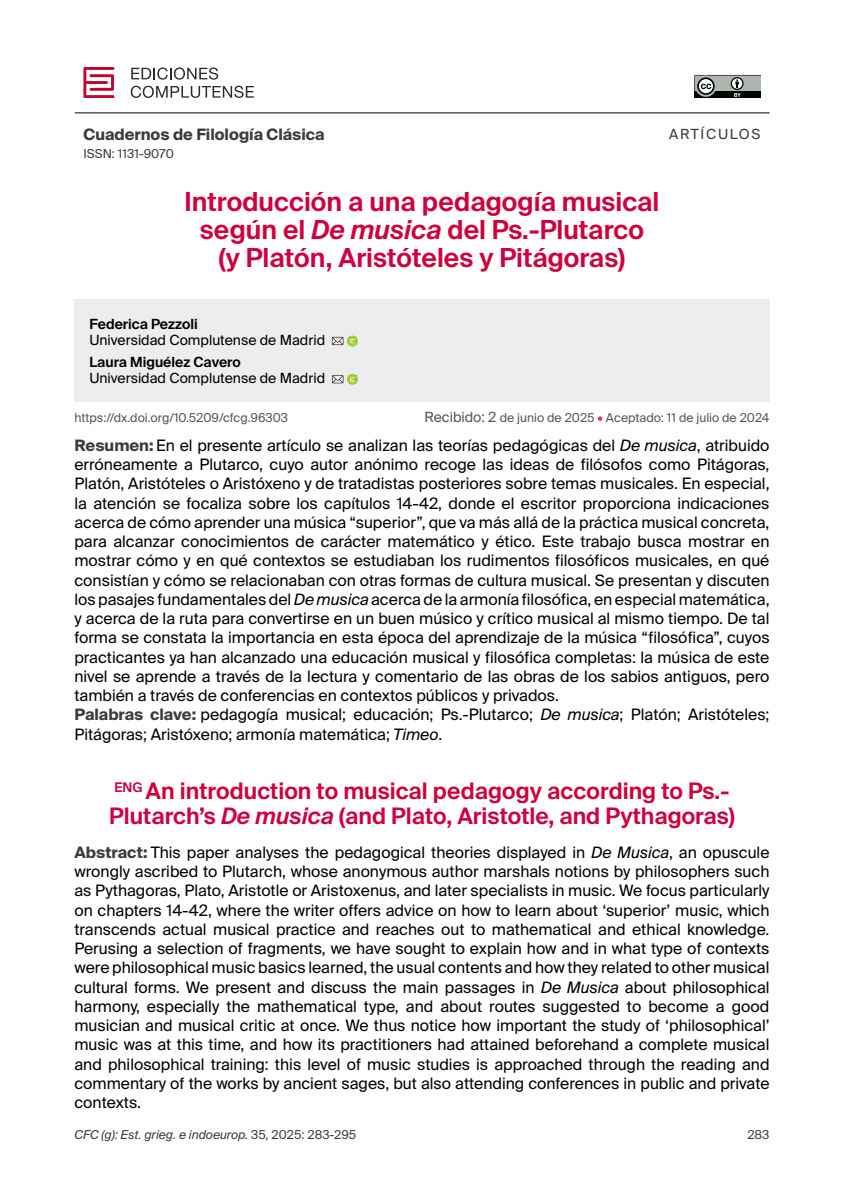
<style>
.page{position:relative;width:844px;height:1191px;background:#fff}
.page>*{position:absolute;margin:0;border:0;box-sizing:border-box;transform-origin:0 0}
._000-Título_original_ES{font:600 26.25px/28px "Suisse Intl";color:#cf003d;text-align:center}
._000-Título_traducido_EN{font:600 22.75px/24.5px "Suisse Intl";color:#cf003d}
._000_Resumen_abstract_ES{font:15.75px/19.2px "Suisse Intl";color:#000;text-align:justify}
._000-Palabras_clave_keywords{font:15.75px/19.2px "Suisse Intl";color:#000}
.t1{font:700 15.75px "Suisse Intl";color:#3c3c3b}
._000-CARGO{font:14px "Suisse Intl";color:#000}
._000-Autor{font:600 14px "Suisse Intl";color:#000}
._000-SECCIÓN{font:14px "Suisse Intl";letter-spacing:.12em;color:#3c3c3b}
._000-DOI{font:12.25px "Suisse Intl";color:#575756}
.t2{font:italic 12.25px "Suisse Intl";color:#3c3c3b}
.t3{font:12.25px "Suisse Intl";color:#3c3c3b}
.s1{font-style:italic}
.s2{font-size:14px}
.s3{color:#d83364}
.s4{font-weight:700;color:#3c3c3b}
.s5{font-style:normal}
</style>
<div class="page">
<hr style="left:75px;top:112px;width:694px;height:1px;background:#000">
<svg style="left:694px;top:75px;width:66px;height:23px;background:#757975"></svg>
<svg style="left:83px;top:67px;width:31px;height:31px"></svg>
<svg style="left:131px;top:67px;width:87px;height:13px"></svg>
<svg style="left:131px;top:86px;width:123px;height:12px"></svg>
<div style="left:74px;top:299px;width:695px;height:103px;background:#ededed"></div>
<svg style="left:332px;top:335px;width:26px;height:12px"></svg>
<svg style="left:332px;top:374px;width:26px;height:11px"></svg>
<p class="t1" style="left:83px;top:125px;width:243px">Cuadernos de Filología Clásica</p>
<p class="t3" style="left:83px;top:146px;width:92px">ISSN: 1131-9070</p>
<p class="_000-SECCIÓN" style="left:669px;top:126px;width:93px">ARTÍCULOS</p>
<p class="_000-Título_original_ES" style="left:184px;top:188px;width:476px">Introducción a una pedagogía musical según el <span class="s1">De musica</span> del Ps.-Plutarco<br>(y Platón, Aristóteles y Pitágoras)</p>
<p class="_000-Autor" style="left:89px;top:315px;width:110px">Federica Pezzoli</p>
<p class="_000-CARGO" style="left:89px;top:332px;width:237px">Universidad Complutense de Madrid</p>
<p class="_000-Autor" style="left:89px;top:354px;width:153px">Laura Miguélez Cavero</p>
<p class="_000-CARGO" style="left:89px;top:370px;width:237px">Universidad Complutense de Madrid</p>
<p class="_000-DOI" style="left:74px;top:410px;width:215px">https://dx.doi.org/10.5209/cfcg.96303</p>
<p class="_000-DOI" style="left:424px;top:410px;width:346px"><span class="s2">Recibido: 2</span> de junio de 2025 <span class="s3">•</span> Aceptado: 11 de julio de 2024</p>
<p class="_000_Resumen_abstract_ES" style="left:74px;top:436px;width:696px"><span class="s4">Resumen:</span> En el presente artículo se analizan las teorías pedagógicas del <span class="s1">De musica</span>, atribuido erróneamente a Plutarco, cuyo autor anónimo recoge las ideas de filósofos como Pitágoras, Platón, Aristóteles o Aristóxeno y de tratadistas posteriores sobre temas musicales. En especial, la atención se focaliza sobre los capítulos 14-42, donde el escritor proporciona indicaciones acerca de cómo aprender una música “superior”, que va más allá de la práctica musical concreta, para alcanzar conocimientos de carácter matemático y ético. Este trabajo busca mostrar en mostrar cómo y en qué contextos se estudiaban los rudimentos filosóficos musicales, en qué consistían y cómo se relacionaban con otras formas de cultura musical. Se presentan y discuten los pasajes fundamentales del <span class="s1">De musica</span> acerca de la armonía filosófica, en especial matemática, y acerca de la ruta para convertirse en un buen músico y crítico musical al mismo tiempo. De tal forma se constata la importancia en esta época del aprendizaje de la música “filosófica”, cuyos practicantes ya han alcanzado una educación musical y filosófica completas: la música de este nivel se aprende a través de la lectura y comentario de las obras de los sabios antiguos, pero también a través de conferencias en contextos públicos y privados.</p>
<p class="_000-Palabras_clave_keywords" style="left:74px;top:705px;width:696px"><span class="s4">Palabras clave:</span> pedagogía musical; educación; Ps.-Plutarco; <span class="s1">De musica</span>; Platón; Aristóteles;<br>Pitágoras; Aristóxeno; armonía matemática; <span class="s1">Timeo</span>.</p>
<p class="_000-Título_traducido_EN" style="left:109px;top:779px;width:627px"><sup>ENG</sup> An introduction to musical pedagogy according to Ps.-<br>Plutarch’s <span class="s1">De musica</span> (and Plato, Aristotle, and Pythagoras)</p>
<p class="_000_Resumen_abstract_ES" style="left:74px;top:843px;width:696px"><span class="s4">Abstract:</span> This paper analyses the pedagogical theories displayed in <span class="s1">De Musica</span>, an opuscule wrongly ascribed to Plutarch, whose anonymous author marshals notions by philosophers such as Pythagoras, Plato, Aristotle or Aristoxenus, and later specialists in music. We focus particularly on chapters 14-42, where the writer offers advice on how to learn about ‘superior’ music, which transcends actual musical practice and reaches out to mathematical and ethical knowledge.<br>Perusing a selection of fragments, we have sought to explain how and in what type of contexts were philosophical music basics learned, the usual contents and how they related to other musical cultural forms. We present and discuss the main passages in <span class="s1">De Musica</span> about philosophical harmony, especially the mathematical type, and about routes suggested to become a good musician and musical critic at once. We thus notice how important the study of ‘philosophical’ music was at this time, and how its practitioners had attained beforehand a complete musical and philosophical training: this level of music studies is approached through the reading and commentary of the works by ancient sages, but also attending conferences in public and private contexts.</p>
<p class="t2" style="left:74px;top:1127px;width:283px">CFC (g): Est. grieg. e indoeurop. <span class="s5">35, 2025: 283-295</span></p>
<p class="t3" style="left:747px;top:1127px;width:24px">283</p>
</div>
